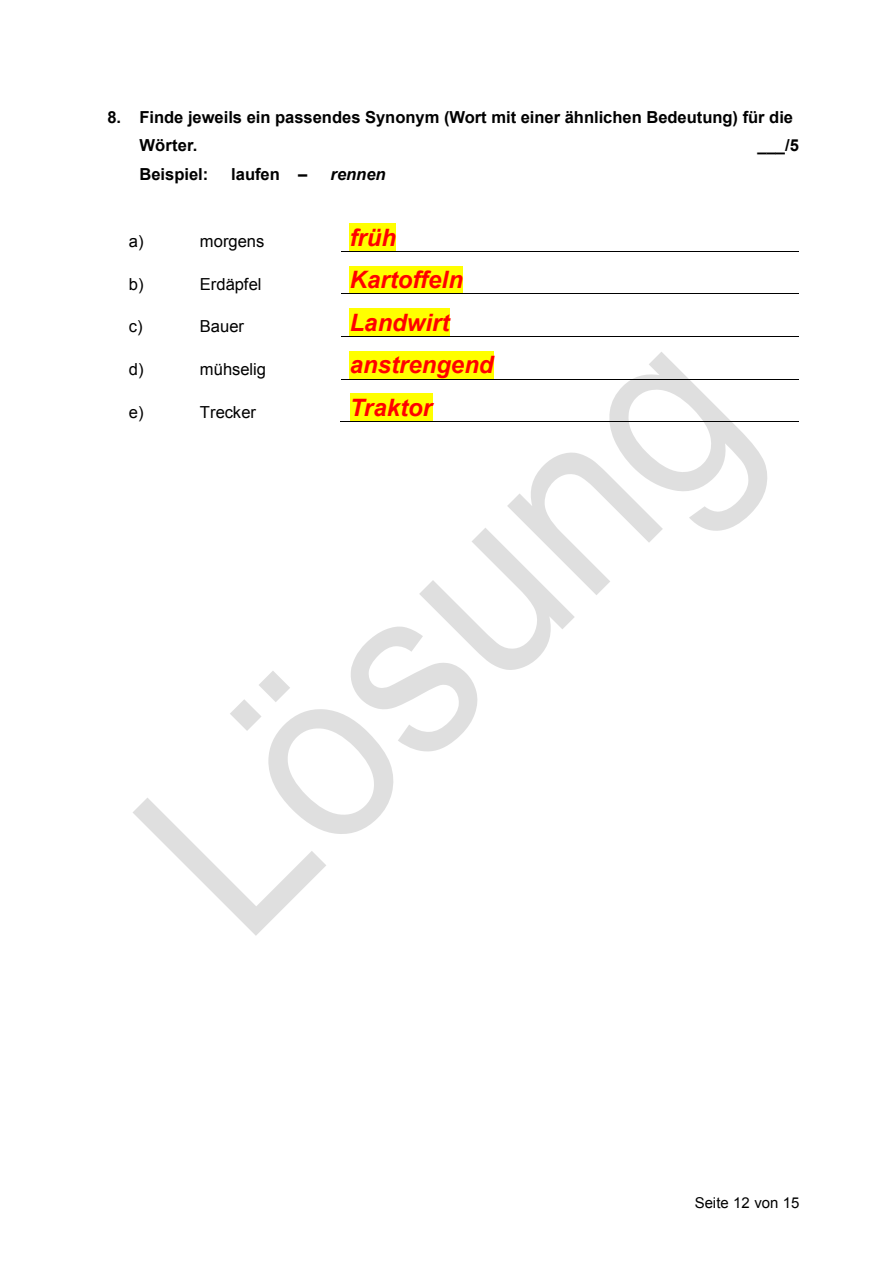
<style>
.page{position:relative;width:896px;height:1265px;background:#fff}
.page>*{position:absolute;margin:0;border:0;box-sizing:border-box;transform-origin:0 0}
.t1{font:italic 700 24px "Arial";color:#f00}
.t2{font:700 16.5px/28.7px "Arial";color:#000}
.t3{font:16.5px "Arial";color:#000}
.t4{font:italic 700 16.5px "Arial";color:#000}
.t5{font:15px "Arial";color:#000}
</style>
<div class="page">
<svg style="left:133px;top:351px;width:634px;height:584px"></svg>
<div style="left:349px;top:223px;width:47px;height:28px;background:#ff0"></div>
<div style="left:349px;top:265px;width:114px;height:28px;background:#ff0"></div>
<hr style="left:341px;top:251px;width:457px;height:1px;background:#000">
<div style="left:349px;top:308px;width:101px;height:28px;background:#ff0"></div>
<hr style="left:341px;top:293px;width:457px;height:1px;background:#000">
<div style="left:349px;top:351px;width:144px;height:28px;background:#ff0"></div>
<hr style="left:341px;top:336px;width:457px;height:1px;background:#000">
<div style="left:349px;top:393px;width:83px;height:28px;background:#ff0"></div>
<hr style="left:341px;top:379px;width:457px;height:1px;background:#000">
<hr style="left:340px;top:421px;width:458px;height:1px;background:#000">
<p class="t2" style="left:139px;top:104px;width:655px;text-indent:-32px">8. Finde jeweils ein passendes Synonym (Wort mit einer ähnlichen Bedeutung) für die<br>Wörter.</p>
<p class="t2" style="left:757px;top:133px;width:43px">___/5</p>
<p class="t2" style="left:139px;top:161px;width:70px">Beispiel:</p>
<p class="t2" style="left:231px;top:161px;width:78px">laufen –</p>
<p class="t4" style="left:330px;top:168px;width:57px">rennen</p>
<p class="t3" style="left:129px;top:235px;width:16px">a)</p>
<p class="t3" style="left:200px;top:235px;width:66px">morgens</p>
<h1 class="t1" style="left:349px;top:228px;width:48px">früh</h1>
<p class="t3" style="left:129px;top:278px;width:16px">b)</p>
<p class="t3" style="left:200px;top:278px;width:63px">Erdäpfel</p>
<h1 class="t1" style="left:349px;top:270px;width:115px">Kartoffeln</h1>
<p class="t3" style="left:129px;top:320px;width:15px">c)</p>
<p class="t3" style="left:200px;top:320px;width:46px">Bauer</p>
<h1 class="t1" style="left:349px;top:313px;width:101px">Landwirt</h1>
<p class="t3" style="left:129px;top:363px;width:16px">d)</p>
<p class="t3" style="left:200px;top:363px;width:68px">mühselig</p>
<h1 class="t1" style="left:349px;top:356px;width:145px">anstrengend</h1>
<p class="t3" style="left:129px;top:405px;width:16px">e)</p>
<p class="t3" style="left:200px;top:405px;width:58px">Trecker</p>
<h1 class="t1" style="left:349px;top:398px;width:84px">Traktor</h1>
<p class="t5" style="left:694px;top:1197px;width:106px">Seite 12 von 15</p>
</div>
